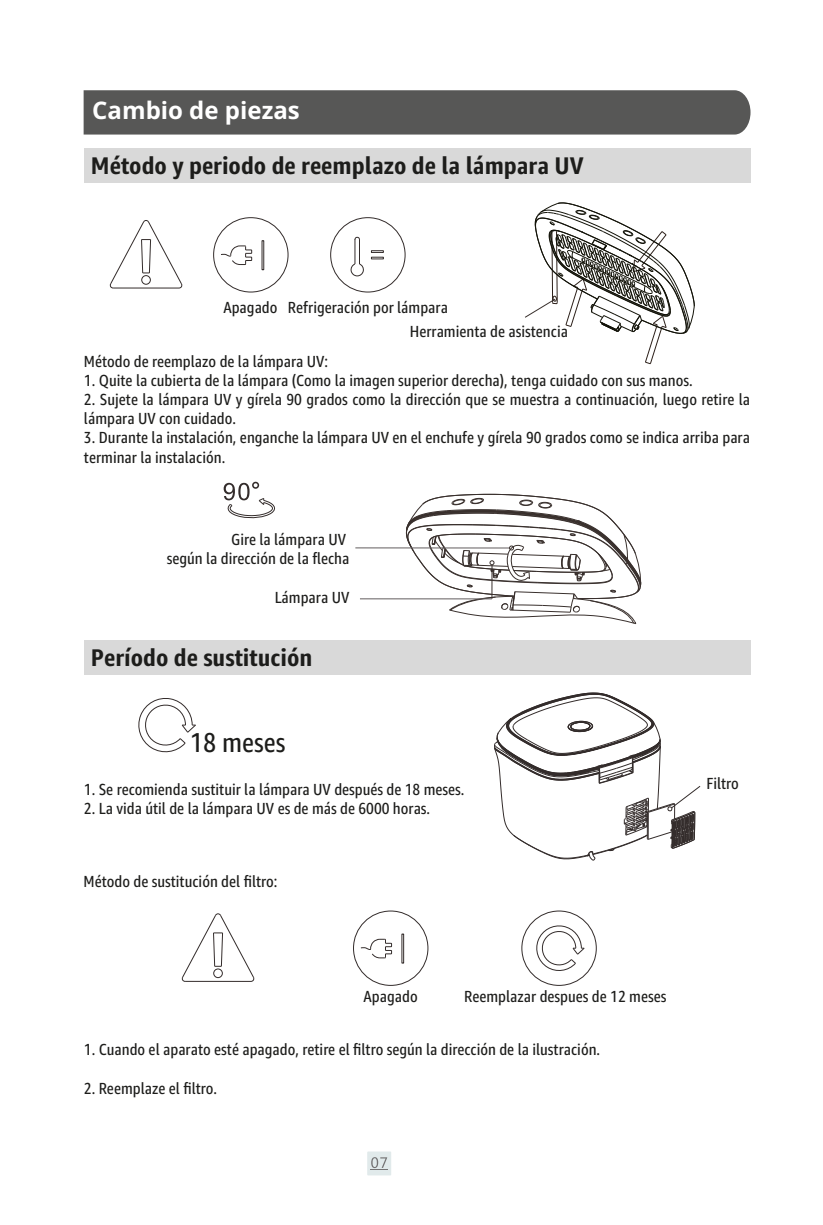
<style>
.page{position:relative;width:823px;height:1225px;background:#fff}
.page>*{position:absolute;margin:0;border:0;box-sizing:border-box;transform-origin:0 0}
.t1{font:27.2px "Amazon Ember Cd RC";color:#1d1d1b}
.t2{font:700 24px "Amazon Ember Cd RC";color:#1d1d1b;scale:1.06 1}
.t3{font:700 24px "Open Sans";color:#fff}
.t4{font:16px/19.2px "Amazon Ember Cd RC";color:#1d1d1b}
</style>
<div class="page">
<div style="left:83px;top:148px;width:667px;height:34px;background:#d9d9d9"></div>
<div style="left:83px;top:640px;width:667px;height:34px;background:#d9d9d9"></div>
<div style="left:213px;top:217px;width:75px;height:75px;border:1px solid #332c2b;border-radius:50%"></div>
<svg style="left:221px;top:245px;width:31px;height:20px"></svg>
<div style="left:262px;top:240px;width:2px;height:30px;border:1px solid #332c2b"></div>
<div style="left:330px;top:217px;width:75px;height:75px;border:1px solid #332c2b;border-radius:50%"></div>
<hr style="left:113px;top:288px;width:66px;height:1px;background:#332c2b">
<svg style="left:110px;top:220px;width:72px;height:68px"></svg>
<svg style="left:371px;top:250px;width:12px;height:9px"></svg>
<svg style="left:350px;top:236px;width:14px;height:40px"></svg>
<svg style="left:223px;top:482px;width:52px;height:37px"></svg>
<svg style="left:494px;top:692px;width:206px;height:169px"></svg>
<div style="left:353px;top:910px;width:75px;height:75px;border:1px solid #332c2b;border-radius:50%"></div>
<svg style="left:360px;top:938px;width:32px;height:20px"></svg>
<div style="left:521px;top:910px;width:75px;height:75px;border:1px solid #332c2b;border-radius:50%"></div>
<hr style="left:185px;top:981px;width:66px;height:1px;background:#332c2b">
<svg style="left:182px;top:913px;width:72px;height:68px"></svg>
<svg style="left:536px;top:925px;width:48px;height:46px"></svg>
<svg style="left:138px;top:698px;width:58px;height:55px"></svg>
<div style="left:367px;top:1151px;width:24px;height:24px;background:#e1eaeb"></div>
<svg style="left:370px;top:1157px;width:17px;height:13px"></svg>
<div style="left:84px;top:90px;width:666px;height:45px;background:#575756"></div>
<svg style="left:525px;top:202px;width:169px;height:162px"></svg>
<hr style="left:355px;top:547px;width:154px;height:1px;background:#625d5e">
<svg style="left:405px;top:494px;width:236px;height:130px"></svg>
<hr style="left:360px;top:598px;width:131px;height:1px;background:#625d5e">
<h2 class="t3" style="left:92px;top:94px;width:209px">Cambio de piezas</h2>
<h2 class="t2" style="left:91px;top:151px;width:466px">Método y periodo de reemplazo de la lámpara UV</h2>
<p class="t4" style="left:409px;top:295px;width:159px;line-height:24.8px;text-indent:-186px">Apagado Refrigeración por lámpara<br>Herramienta de asistencia</p>
<p class="t4" style="left:84px;top:351px;width:245px">Método de reemplazo de la lámpara UV:</p>
<p class="t4" style="left:84px;top:371px;width:610px">1. Quite la cubierta de la lámpara (Como la imagen superior derecha), tenga cuidado con sus manos.</p>
<p class="t4" style="left:84px;top:390px;width:667px">2. Sujete la lámpara UV y gírela 90 grados como la dirección que se muestra a continuación, luego retire la lámpara UV con cuidado.</p>
<p class="t4" style="left:84px;top:428px;width:667px">3. Durante la instalación, enganche la lámpara UV en el enchufe y gírela 90 grados como se indica arriba para terminar la instalación.</p>
<p class="t4" style="left:167px;top:530px;width:184px;text-align:right">Gire la lámpara UV<br>según la dirección de la flecha</p>
<p class="t4" style="left:274px;top:587px;width:76px">Lámpara UV</p>
<h2 class="t2" style="left:91px;top:642px;width:210px">Período de sustitución</h2>
<h1 class="t1" style="left:190px;top:726px;width:97px">18 meses</h1>
<p class="t4" style="left:84px;top:780px;width:382px">1. Se recomienda sustituir la lámpara UV después de 18 meses.</p>
<p class="t4" style="left:84px;top:799px;width:347px">2. La vida útil de la lámpara UV es de más de 6000 horas.</p>
<p class="t4" style="left:83px;top:872px;width:195px">Método de sustitución del filtro:</p>
<p class="t4" style="left:363px;top:986px;width:56px">Apagado</p>
<p class="t4" style="left:464px;top:986px;width:203px">Reemplazar despues de 12 meses</p>
<p class="t4" style="left:84px;top:1040px;width:517px">1. Cuando el aparato esté apagado, retire el filtro según la dirección de la ilustración.</p>
<p class="t4" style="left:84px;top:1078px;width:135px">2. Reemplaze el filtro.</p>
<p class="t4" style="left:706px;top:774px;width:34px">Filtro</p>
</div>
